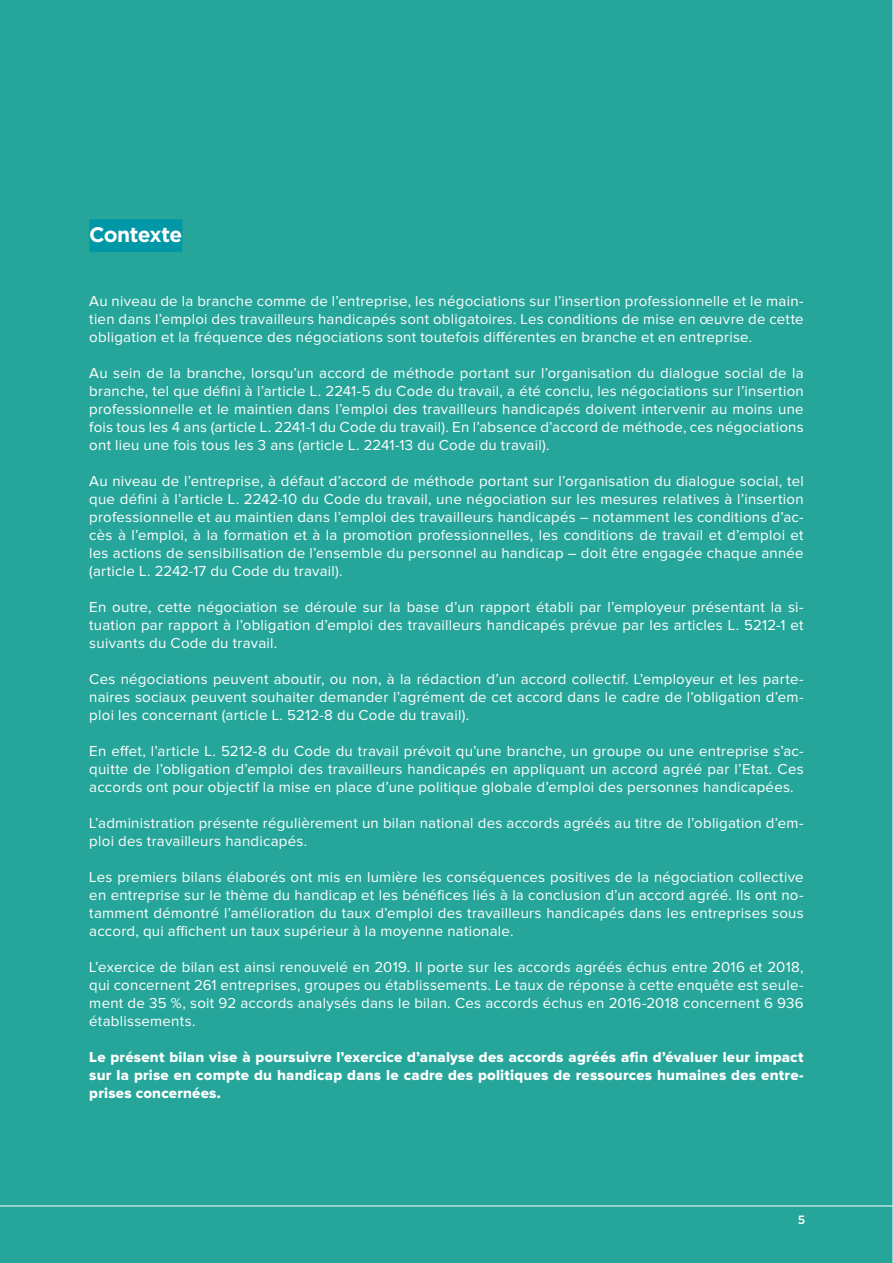
<style>
.page{position:relative;width:893px;height:1263px;background:#26a69a}
.page>*{position:absolute;margin:0;border:0;box-sizing:border-box;transform-origin:0 0}
._02_TITRE{font:700 21px "Gotham";letter-spacing:-.035em;color:#fff}
.TEXTE_COURANT{font:15px/18px "Proxima Nova";letter-spacing:.015em;color:#fff;text-align:justify}
.TEXTE_COURANT-2{font:15px/18px "Proxima Nova Extrabld";letter-spacing:.015em;color:#fff;text-align:justify}
.t1{font:500 12px "Gotham";color:#fff}
</style>
<div class="page">
<div style="left:89px;top:219px;width:93px;height:33px;background:#0097a7"></div>
<hr style="left:0;top:1205px;width:893px;height:1px;background:#fff">
<p class="_02_TITRE" style="left:89px;top:220px;width:95px">Contexte</p>
<p class="TEXTE_COURANT" style="left:89px;top:293px;width:716px">Au niveau de la branche comme de l’entreprise, les négociations sur l’insertion professionnelle et le main&shy;tien dans l’emploi des travailleurs handicapés sont obligatoires. Les conditions de mise en œuvre de cette obligation et la fréquence des négociations sont toutefois différentes en branche et en entreprise.</p>
<p class="TEXTE_COURANT" style="left:89px;top:365px;width:716px">Au sein de la branche, lorsqu’un accord de méthode portant sur l’organisation du dialogue social de la branche, tel que défini à l’article L. 2241-5 du Code du travail, a été conclu, les négociations sur l’insertion professionnelle et le maintien dans l’emploi des travailleurs handicapés doivent intervenir au moins une fois tous les 4 ans (article L. 2241-1 du Code du travail). En l’absence d’accord de méthode, ces négociations ont lieu une fois tous les 3 ans (article L. 2241-13 du Code du travail).</p>
<p class="TEXTE_COURANT" style="left:89px;top:473px;width:716px">Au niveau de l’entreprise, à défaut d’accord de méthode portant sur l’organisation du dialogue social, tel que défini à l’article L. 2242-10 du Code du travail, une négociation sur les mesures relatives à l’insertion professionnelle et au maintien dans l’emploi des travailleurs handicapés – notamment les conditions d’ac&shy;cès à l’emploi, à la formation et à la promotion professionnelles, les conditions de travail et d’emploi et les actions de sensibilisation de l’ensemble du personnel au handicap – doit être engagée chaque année (article L. 2242-17 du Code du travail).</p>
<p class="TEXTE_COURANT" style="left:89px;top:599px;width:716px">En outre, cette négociation se déroule sur la base d’un rapport établi par l’employeur présentant la si&shy;tuation par rapport à l’obligation d’emploi des travailleurs handicapés prévue par les articles L. 5212-1 et suivants du Code du travail.</p>
<p class="TEXTE_COURANT" style="left:89px;top:671px;width:716px">Ces négociations peuvent aboutir, ou non, à la rédaction d’un accord collectif. L’employeur et les parte&shy;naires sociaux peuvent souhaiter demander l’agrément de cet accord dans le cadre de l’obligation d’em&shy;ploi les concernant (article L. 5212-8 du Code du travail).</p>
<p class="TEXTE_COURANT" style="left:89px;top:743px;width:716px">En effet, l’article L. 5212-8 du Code du travail prévoit qu’une branche, un groupe ou une entreprise s’ac&shy;quitte de l’obligation d’emploi des travailleurs handicapés en appliquant un accord agréé par l’Etat. Ces accords ont pour objectif la mise en place d’une politique globale d’emploi des personnes handicapées.</p>
<p class="TEXTE_COURANT" style="left:89px;top:815px;width:716px">L’administration présente régulièrement un bilan national des accords agréés au titre de l’obligation d’em&shy;ploi des travailleurs handicapés.</p>
<p class="TEXTE_COURANT" style="left:89px;top:869px;width:716px">Les premiers bilans élaborés ont mis en lumière les conséquences positives de la négociation collective en entreprise sur le thème du handicap et les bénéfices liés à la conclusion d’un accord agréé. Ils ont no&shy;tamment démontré l’amélioration du taux d’emploi des travailleurs handicapés dans les entreprises sous accord, qui affichent un taux supérieur à la moyenne nationale.</p>
<p class="TEXTE_COURANT" style="left:89px;top:959px;width:716px">L’exercice de bilan est ainsi renouvelé en 2019. Il porte sur les accords agréés échus entre 2016 et 2018, qui concernent 261 entreprises, groupes ou établissements. Le taux de réponse à cette enquête est seule&shy;ment de 35 %, soit 92 accords analysés dans le bilan. Ces accords échus en 2016-2018 concernent 6 936 établissements.</p>
<p class="TEXTE_COURANT-2" style="left:89px;top:1049px;width:716px">Le présent bilan vise à poursuivre l’exercice d’analyse des accords agréés afin d’évaluer leur impact sur la prise en compte du handicap dans le cadre des politiques de ressources humaines des entre&shy;prises concernées.</p>
<p class="t1" style="left:798px;top:1212px;width:9px">5</p>
</div>
